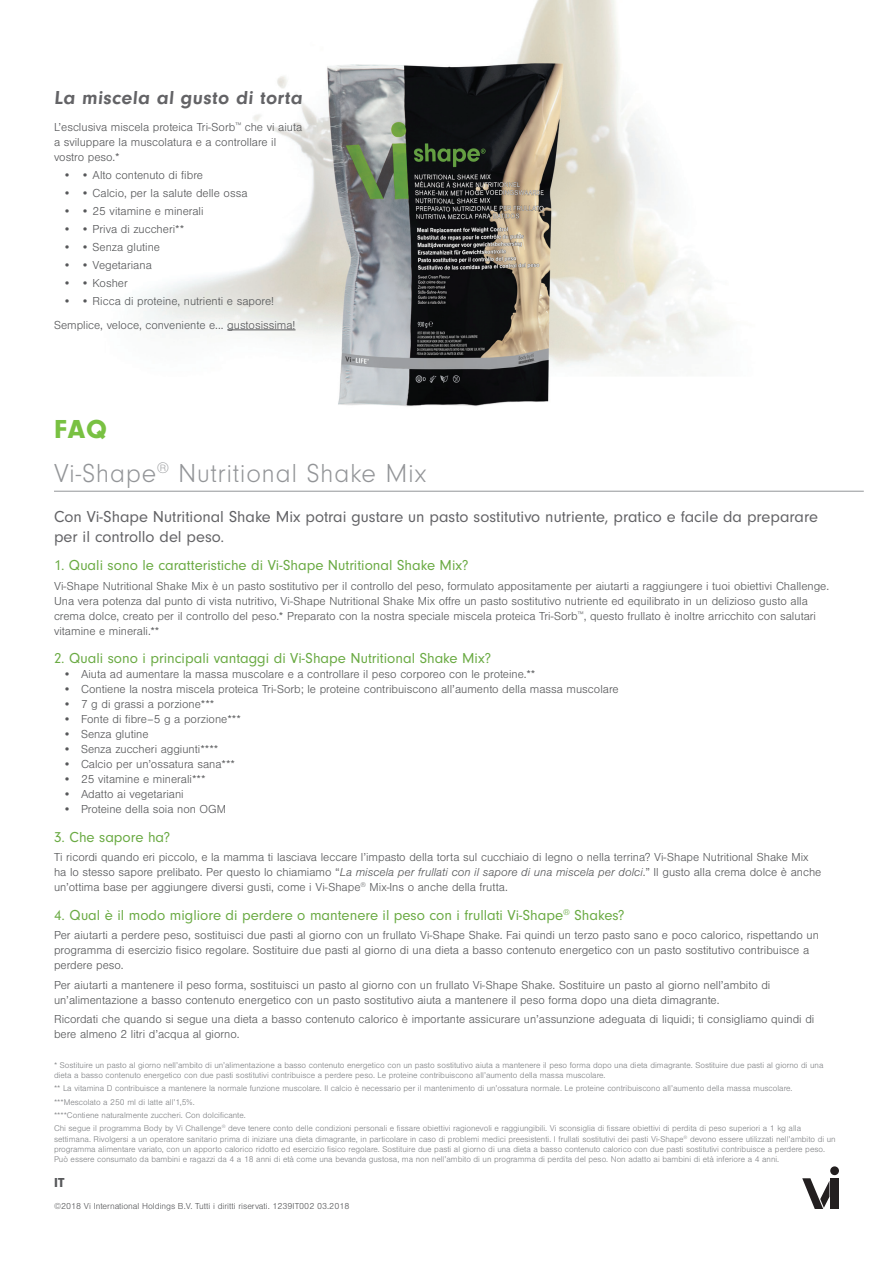
<style>
.page{position:relative;width:893px;height:1263px;background:#fff}
.page>*{position:absolute;margin:0;border:0;box-sizing:border-box;transform-origin:0 0}
.t1{font:300 27px/44.2px "Neuzeit Gro";letter-spacing:.025em;color:#939598}
.t2{font:700 19.5px "Neuzeit Gro";color:#636366}
.t3{font:16.5px/19.5px "Neuzeit Gro";color:#636366}
.t4{font:15px "Neuzeit Gro";color:#6aaa43}
.t5{font:900 13.5px "Neuzeit Gro";color:#57585a}
.t6{font:300 12px/15px "Nimbus San";color:#57585a}
.t7{font:300 9px "Nimbus San";color:#57585a}
.t8{font:300 8.7px/10.4px "Nimbus San";color:#808285}
.s1{font-weight:900;color:#79c142}
.s2{font-style:italic}
</style>
<div class="page">
<div style="left:831px;top:1178px;width:8px;height:31px;background:#231f20"></div>
<svg style="left:802px;top:1178px;width:27px;height:31px"></svg>
<div style="left:830px;top:1166px;width:9px;height:9px;background:#231f20;border-radius:50%"></div>
<img style="left:140px;top:0;width:589px;height:374px">
<hr style="left:227px;top:330px;width:68px;height:1px;background:#57585a">
<img style="left:324px;top:54px;width:245px;height:353px">
<hr style="left:54px;top:491px;width:810px;height:1px;background:#939598">
<h2 class="t2" style="left:54px;top:87px;width:252px">La miscela al gusto di torta</h2>
<p class="t6" style="left:54px;top:120px;width:250px">L’esclusiva miscela proteica Tri-Sorb<sup>™</sup> che vi aiuta a sviluppare la muscolatura e a controllare il vostro peso.*</p>
<p class="t6" style="left:63px;top:168px;width:141px">• • Alto contenuto di fibre</p>
<p class="t6" style="left:63px;top:186px;width:186px">• • Calcio, per la salute delle ossa</p>
<p class="t6" style="left:63px;top:204px;width:142px">• • 25 vitamine e minerali</p>
<p class="t6" style="left:63px;top:222px;width:123px">• • Priva di zuccheri**</p>
<p class="t6" style="left:63px;top:240px;width:99px">• • Senza glutine</p>
<p class="t6" style="left:63px;top:258px;width:90px">• • Vegetariana</p>
<p class="t6" style="left:63px;top:276px;width:66px">• • Kosher</p>
<p class="t6" style="left:54px;top:289px;width:243px;line-height:24px;text-indent:9px">• • Ricca di proteine, nutrienti e sapore!<br>Semplice, veloce, conveniente e... gustosissima!</p>
<h1 class="t1" style="left:54px;top:407px;width:374px"><span class="s1">FAQ<br></span>Vi-Shape<sup>®</sup> Nutritional Shake Mix</h1>
<h3 class="t3" style="left:54px;top:507px;width:765px">Con Vi-Shape Nutritional Shake Mix potrai gustare un pasto sostitutivo nutriente, pratico e facile da preparare per il controllo del peso.</h3>
<p class="t4" style="left:54px;top:557px;width:416px">1. Quali sono le caratteristiche di Vi-Shape Nutritional Shake Mix?</p>
<p class="t6" style="left:54px;top:579px;width:777px">Vi-Shape Nutritional Shake Mix è un pasto sostitutivo per il controllo del peso, formulato appositamente per aiutarti a raggiungere i tuoi obiettivi Challenge.<br>Una vera potenza dal punto di vista nutritivo, Vi-Shape Nutritional Shake Mix offre un pasto sostitutivo nutriente ed equilibrato in un delizioso gusto alla crema dolce, creato per il controllo del peso.* Preparato con la nostra speciale miscela proteica Tri-Sorb<sup>™</sup>, questo frullato è inoltre arricchito con salutari vitamine e minerali.**</p>
<p class="t4" style="left:54px;top:650px;width:439px">2. Quali sono i principali vantaggi di Vi-Shape Nutritional Shake Mix?</p>
<p class="t6" style="left:63px;top:667px;width:474px">• Aiuta ad aumentare la massa muscolare e a controllare il peso corporeo con le proteine.**</p>
<p class="t6" style="left:63px;top:682px;width:557px">• Contiene la nostra miscela proteica Tri-Sorb; le proteine contribuiscono all’aumento della massa muscolare</p>
<p class="t6" style="left:63px;top:697px;width:153px">• 7 g di grassi a porzione***</p>
<p class="t6" style="left:63px;top:712px;width:179px">• Fonte di fibre–5 g a porzione***</p>
<p class="t6" style="left:63px;top:727px;width:87px">• Senza glutine</p>
<p class="t6" style="left:63px;top:742px;width:157px">• Senza zuccheri aggiunti****</p>
<p class="t6" style="left:63px;top:757px;width:173px">• Calcio per un’ossatura sana***</p>
<p class="t6" style="left:63px;top:772px;width:144px">• 25 vitamine e minerali***</p>
<p class="t6" style="left:63px;top:787px;width:122px">• Adatto ai vegetariani</p>
<p class="t6" style="left:63px;top:802px;width:165px">• Proteine della soia non OGM</p>
<p class="t4" style="left:54px;top:829px;width:118px">3. Che sapore ha?</p>
<p class="t6" style="left:54px;top:850px;width:769px">Ti ricordi quando eri piccolo, e la mamma ti lasciava leccare l’impasto della torta sul cucchiaio di legno o nella terrina? Vi-Shape Nutritional Shake Mix ha lo stesso sapore prelibato. Per questo lo chiamiamo “<span class="s2">La miscela per frullati con il sapore di una miscela per dolci</span>.” Il gusto alla crema dolce è anche un’ottima base per aggiungere diversi gusti, come i Vi-Shape<sup>®</sup> Mix-Ins o anche della frutta.</p>
<p class="t4" style="left:54px;top:907px;width:572px">4. Qual è il modo migliore di perdere o mantenere il peso con i frullati Vi-Shape<sup>®</sup> Shakes?</p>
<p class="t6" style="left:54px;top:928px;width:766px">Per aiutarti a perdere peso, sostituisci due pasti al giorno con un frullato Vi-Shape Shake. Fai quindi un terzo pasto sano e poco calorico, rispettando un programma di esercizio fisico regolare. Sostituire due pasti al giorno di una dieta a basso contenuto energetico con un pasto sostitutivo contribuisce a perdere peso.</p>
<p class="t6" style="left:54px;top:978px;width:718px">Per aiutarti a mantenere il peso forma, sostituisci un pasto al giorno con un frullato Vi-Shape Shake. Sostituire un pasto al giorno nell’ambito di un’alimentazione a basso contenuto energetico con un pasto sostitutivo aiuta a mantenere il peso forma dopo una dieta dimagrante.</p>
<p class="t6" style="left:54px;top:1012px;width:762px">Ricordati che quando si segue una dieta a basso contenuto calorico è importante assicurare un’assunzione adeguata di liquidi; ti consigliamo quindi di bere almeno 2 litri d’acqua al giorno.</p>
<p class="t8" style="left:54px;top:1060px;width:771px">* Sostituire un pasto al giorno nell’ambito di un’alimentazione a basso contenuto energetico con un pasto sostitutivo aiuta a mantenere il peso forma dopo una dieta dimagrante. Sostituire due pasti al giorno di una dieta a basso contenuto energetico con due pasti sostitutivi contribuisce a perdere peso. Le proteine contribuiscono all’aumento della massa muscolare.</p>
<p class="t8" style="left:54px;top:1082px;width:749px;line-height:13.4px">** La vitamina D contribuisce a mantenere la normale funzione muscolare. Il calcio è necessario per il mantenimento di un’ossatura normale. Le proteine contribuiscono all’aumento della massa muscolare. ***Mescolato a 250 ml di latte all’1,5%.<br>****Contiene naturalmente zuccheri. Con dolcificante.<br>Chi segue il programma Body by Vi Challenge<sup>®</sup> deve tenere conto delle condizioni personali e fissare obiettivi ragionevoli e raggiungibili. Vi sconsiglia di fissare obiettivi di perdita di peso superiori a 1 kg alla</p>
<p class="t8" style="left:54px;top:1134px;width:783px">settimana. Rivolgersi a un operatore sanitario prima di iniziare una dieta dimagrante, in particolare in caso di problemi medici preesistenti. I frullati sostitutivi dei pasti Vi-Shape<sup>®</sup> devono essere utilizzati nell’ambito di un programma alimentare variato, con un apporto calorico ridotto ed esercizio fisico regolare. Sostituire due pasti al giorno di una dieta a basso contenuto calorico con due pasti sostitutivi contribuisce a perdere peso.<br>Può essere consumato da bambini e ragazzi da 4 a 18 anni di età come una bevanda gustosa, ma non nell’ambito di un programma di perdita del peso. Non adatto ai bambini di età inferiore a 4 anni.</p>
<p class="t5" style="left:54px;top:1175px;width:12px">IT</p>
<p class="t7" style="left:54px;top:1201px;width:297px">©2018 Vi International Holdings B.V. Tutti i diritti riservati. 1239IT002 03.2018</p>
</div>
